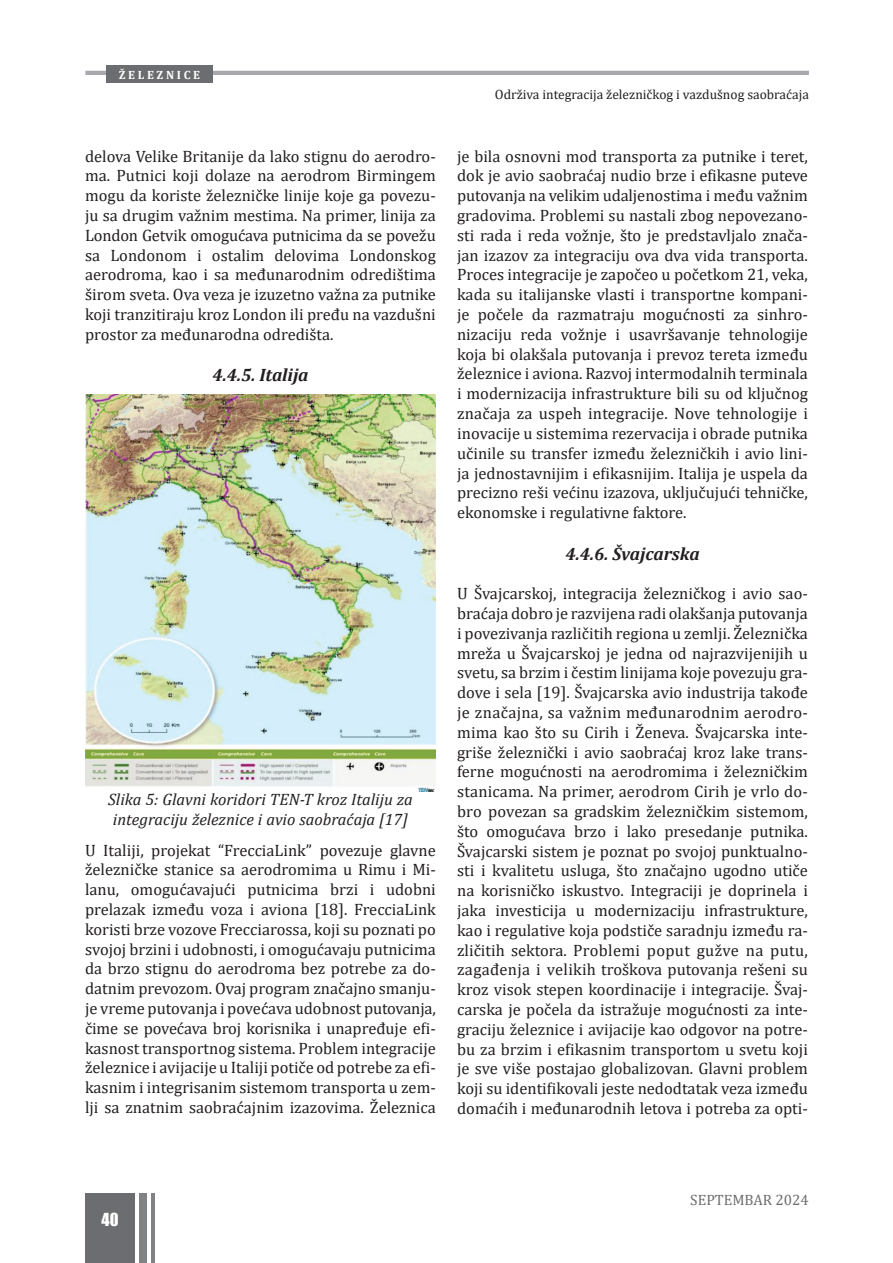
<style>
.page{position:relative;width:893px;height:1263px;background:#fff}
.page>*{position:absolute;margin:0;border:0;box-sizing:border-box;transform-origin:0 0}
.t1{font:italic 700 18px "Cambria";color:#231f20}
.t2{font:16.5px/19.8px "Cambria";color:#231f20;text-align:justify}
.t3{font:italic 16.5px/19.8px "Cambria";color:#231f20}
.t4{font:16.5px "Impact";color:#fff}
.t5{font:15px "Cambria";color:#6c6d70}
.t6{font:13.5px "Cambria";color:#231f20}
.t7{font:700 12px "Cambria";color:#fff}
</style>
<div class="page">
<hr style="left:85px;top:71px;width:724px;height:4px;background:#a8a9ad">
<div style="left:106px;top:66px;width:107px;height:17px;background:#6c6d70"></div>
<div style="left:85px;top:1193px;width:50px;height:70px;background:#6c6d70"></div>
<div style="left:139px;top:1193px;width:8px;height:70px;background:#808285"></div>
<hr style="left:151px;top:1193px;width:4px;height:70px;background:#808285">
<img style="left:85px;top:395px;width:351px;height:397px">
<p class="t7" style="left:119px;top:66px;width:83px">Ž E L E Z N I C E</p>
<p class="t2" style="left:85px;top:146px;width:352px">delova Velike Britanije da lako stignu do aerodro&shy;ma. Putnici koji dolaze na aerodrom Birmingem mogu da koriste železničke linije koje ga povezu&shy;ju sa drugim važnim mestima. Na primer, linija za London Getvik omogućava putnicima da se povežu sa Londonom i ostalim delovima Londonskog aerodroma, kao i sa međunarodnim odredištima širom sveta. Ova veza je izuzetno važna za putnike koji tranzitiraju kroz London ili pređu na vazdušni prostor za međunarodna odredišta.</p>
<p class="t1" style="left:212px;top:362px;width:98px">4.4.5. Italija</p>
<p class="t3" style="left:108px;top:789px;width:306px">Slika 5: Glavni koridori TEN-T kroz Italiju za integraciju železnice i avio saobraćaja [17]</p>
<p class="t2" style="left:85px;top:840px;width:352px">U Italiji, projekat “FrecciaLink” povezuje glavne železničke stanice sa aerodromima u Rimu i Mi&shy;lanu, omogućavajući putnicima brzi i udobni prelazak između voza i aviona [18]. FrecciaLink koristi brze vozove Frecciarossa, koji su poznati po svojoj brzini i udobnosti, i omogućavaju putnicima da brzo stignu do aerodroma bez potrebe za do&shy;datnim prevozom. Ovaj program značajno smanju&shy;je vreme putovanja i povećava udobnost putovanja, čime se povećava broj korisnika i unapređuje efi&shy;kasnost transportnog sistema. Problem integracije železnice i avijacije u Italiji potiče od potrebe za efi&shy;kasnim i integrisanim sistemom transporta u zem&shy;lji sa znatnim saobraćajnim izazovima. Železnica</p>
<p class="t6" style="left:495px;top:86px;width:316px">Održiva integracija železničkog i vazdušnog saobraćaja</p>
<p class="t2" style="left:457px;top:146px;width:352px">je bila osnovni mod transporta za putnike i teret, dok je avio saobraćaj nudio brze i efikasne puteve putovanja na velikim udaljenostima i među važnim gradovima. Problemi su nastali zbog nepovezano&shy;sti rada i reda vožnje, što je predstavljalo znača&shy;jan izazov za integraciju ova dva vida transporta.<br>Proces integracije je započeo u početkom 21, veka, kada su italijanske vlasti i transportne kompani&shy;je počele da razmatraju mogućnosti za sinhro&shy;nizaciju reda vožnje i usavršavanje tehnologije koja bi olakšala putovanja i prevoz tereta između železnice i aviona. Razvoj intermodalnih terminala i modernizacija infrastrukture bili su od ključnog značaja za uspeh integracije. Nove tehnologije i inovacije u sistemima rezervacija i obrade putnika učinile su transfer između železničkih i avio lini&shy;ja jednostavnijim i efikasnijim. Italija je uspela da precizno reši većinu izazova, uključujući tehničke, ekonomske i regulativne faktore.</p>
<p class="t1" style="left:565px;top:541px;width:136px">4.4.6. Švajcarska</p>
<p class="t2" style="left:457px;top:583px;width:352px">U Švajcarskoj, integracija železničkog i avio sao&shy;braćaja dobro je razvijena radi olakšanja putovanja i povezivanja različitih regiona u zemlji. Železnička mreža u Švajcarskoj je jedna od najrazvijenijih u svetu, sa brzim i čestim linijama koje povezuju gra&shy;dove i sela [19]. Švajcarska avio industrija takođe je značajna, sa važnim međunarodnim aerodro&shy;mima kao što su Cirih i Ženeva. Švajcarska inte&shy;griše železnički i avio saobraćaj kroz lake trans&shy;ferne mogućnosti na aerodromima i železničkim stanicama. Na primer, aerodrom Cirih je vrlo do&shy;bro povezan sa gradskim železničkim sistemom, što omogućava brzo i lako presedanje putnika.<br>Švajcarski sistem je poznat po svojoj punktualno&shy;sti i kvalitetu usluga, što značajno ugodno utiče na korisničko iskustvo. Integraciji je doprinela i jaka investicija u modernizaciju infrastrukture, kao i regulative koja podstiče saradnju između ra&shy;zličitih sektora. Problemi poput gužve na putu, zagađenja i velikih troškova putovanja rešeni su kroz visok stepen koordinacije i integracije. Švaj&shy;carska je počela da istražuje mogućnosti za inte&shy;graciju železnice i avijacije kao odgovor na potre&shy;bu za brzim i efikasnim transportom u svetu koji je sve više postajao globalizovan. Glavni problem koji su identifikovali jeste nedodtatak veza između domaćih i međunarodnih letova i potreba za opti-</p>
<p class="t4" style="left:101px;top:1207px;width:19px">40</p>
<p class="t5" style="left:690px;top:1191px;width:120px">SEPTEMBAR 2024</p>
</div>
